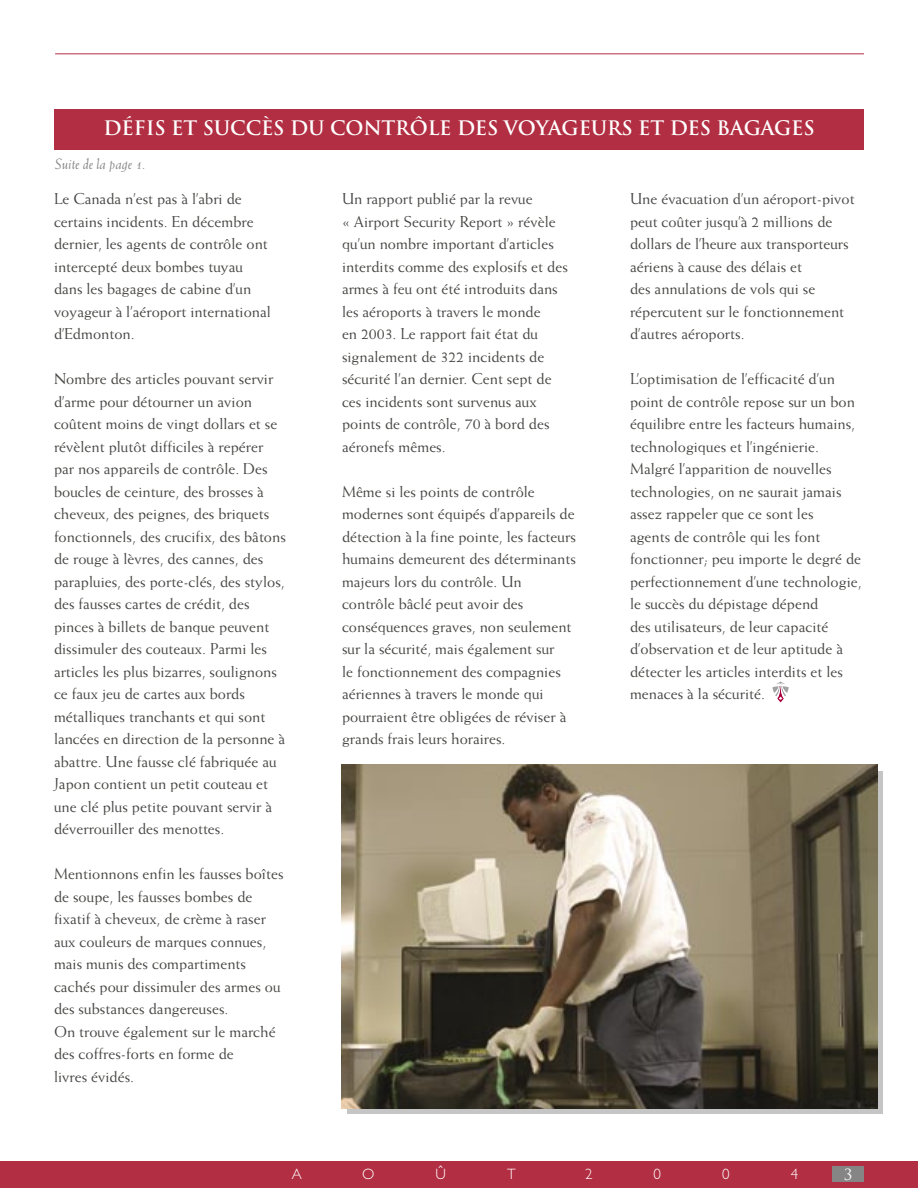
<style>
.page{position:relative;width:918px;height:1188px;background:#fff}
.page>*{position:absolute;margin:0;border:0;box-sizing:border-box;transform-origin:0 0}
.t1{font:700 19.5px "Trajan";letter-spacing:-.01em;color:#fff}
.t2{font:15.75px/22.5px "Weiss";color:#464543}
.t3{font:italic 15px "Weiss";color:#858585}
.t4{font:300 15px "Gill Sans";color:#fff}
.t5{font:15px "Trajan";color:#fff}
</style>
<div class="page">
<div style="left:0;top:1161px;width:918px;height:27px;background:#b22e42"></div>
<div style="left:832px;top:1166px;width:32px;height:16px;background:#858585"></div>
<hr style="left:55px;top:54px;width:809px;height:1px;background:#b22e42">
<div style="left:347px;top:771px;width:535px;height:343px;background:#c5c5c5"></div>
<div style="left:54px;top:109px;width:810px;height:40px;background:#b22e42"></div>
<svg style="left:772px;top:682px;width:17px;height:20px"></svg>
<img style="left:342px;top:765px;width:536px;height:343px">
<p class="t1" style="left:104px;top:116px;width:713px">DÉFIS ET SUCCÈS DU CONTRÔLE DES VOYAGEURS ET DES BAGAGES</p>
<p class="t3" style="left:55px;top:156px;width:92px">Suite de la page 1.</p>
<p class="t2" style="left:630px;top:188px;width:226px">Une évacuation d’un aéroport-pivot peut coûter jusqu’à 2 millions de dollars de l’heure aux transporteurs aériens à cause des délais et<br>des annulations de vols qui se répercutent sur le fonctionnement d’autres aéroports.</p>
<p class="t2" style="left:630px;top:368px;width:233px">L’optimisation de l’efficacité d’un point de contrôle repose sur un bon équilibre entre les facteurs humains, technologiques et l’ingénierie.<br>Malgré l’apparition de nouvelles technologies, on ne saurait jamais assez rappeler que ce sont les<br>agents de contrôle qui les font fonctionner; peu importe le degré de perfectionnement d’une technologie, le succès du dépistage dépend<br>des utilisateurs, de leur capacité d’observation et de leur aptitude à détecter les articles interdits et les menaces à la sécurité.</p>
<p class="t2" style="left:54px;top:188px;width:218px">Le Canada n’est pas à l’abri de certains incidents. En décembre dernier, les agents de contrôle ont intercepté deux bombes tuyau dans les bagages de cabine d’un voyageur à l’aéroport international d’Edmonton.</p>
<p class="t2" style="left:54px;top:368px;width:233px">Nombre des articles pouvant servir d’arme pour détourner un avion coûtent moins de vingt dollars et se révèlent plutôt difficiles à repérer par nos appareils de contrôle. Des boucles de ceinture, des brosses à cheveux, des peignes, des briquets fonctionnels, des crucifix, des bâtons de rouge à lèvres, des cannes, des parapluies, des porte-clés, des stylos, des fausses cartes de crédit, des pinces à billets de banque peuvent dissimuler des couteaux. Parmi les articles les plus bizarres, soulignons ce faux jeu de cartes aux bords métalliques tranchants et qui sont lancées en direction de la personne à abattre. Une fausse clé fabriquée au Japon contient un petit couteau et une clé plus petite pouvant servir à déverrouiller des menottes.</p>
<p class="t2" style="left:54px;top:863px;width:231px">Mentionnons enfin les fausses boîtes de soupe, les fausses bombes de fixatif à cheveux, de crème à raser aux couleurs de marques connues, mais munis des compartiments cachés pour dissimuler des armes ou des substances dangereuses.<br>On trouve également sur le marché des coffres-forts en forme de<br>livres évidés.</p>
<p class="t2" style="left:342px;top:188px;width:227px">Un rapport publié par la revue<br>« Airport Security Report » révèle qu’un nombre important d’articles interdits comme des explosifs et des armes à feu ont été introduits dans les aéroports à travers le monde<br>en 2003. Le rapport fait état du signalement de 322 incidents de sécurité l’an dernier. Cent sept de ces incidents sont survenus aux points de contrôle, 70 à bord des aéronefs mêmes.</p>
<p class="t2" style="left:342px;top:480px;width:235px">Même si les points de contrôle modernes sont équipés d’appareils de détection à la fine pointe, les facteurs humains demeurent des déterminants majeurs lors du contrôle. Un contrôle bâclé peut avoir des conséquences graves, non seulement sur la sécurité, mais également sur<br>le fonctionnement des compagnies aériennes à travers le monde qui pourraient être obligées de réviser à grands frais leurs horaires.</p>
<p class="t4" style="left:292px;top:1166px;width:12px">A</p>
<p class="t4" style="left:362px;top:1166px;width:14px">O</p>
<p class="t4" style="left:436px;top:1166px;width:12px">Û</p>
<p class="t4" style="left:507px;top:1166px;width:10px">T</p>
<p class="t4" style="left:585px;top:1166px;width:9px">2</p>
<p class="t4" style="left:654px;top:1166px;width:9px">0</p>
<p class="t4" style="left:722px;top:1166px;width:9px">0</p>
<p class="t4" style="left:791px;top:1166px;width:9px">4</p>
<p class="t5" style="left:844px;top:1165px;width:10px">3</p>
</div>
